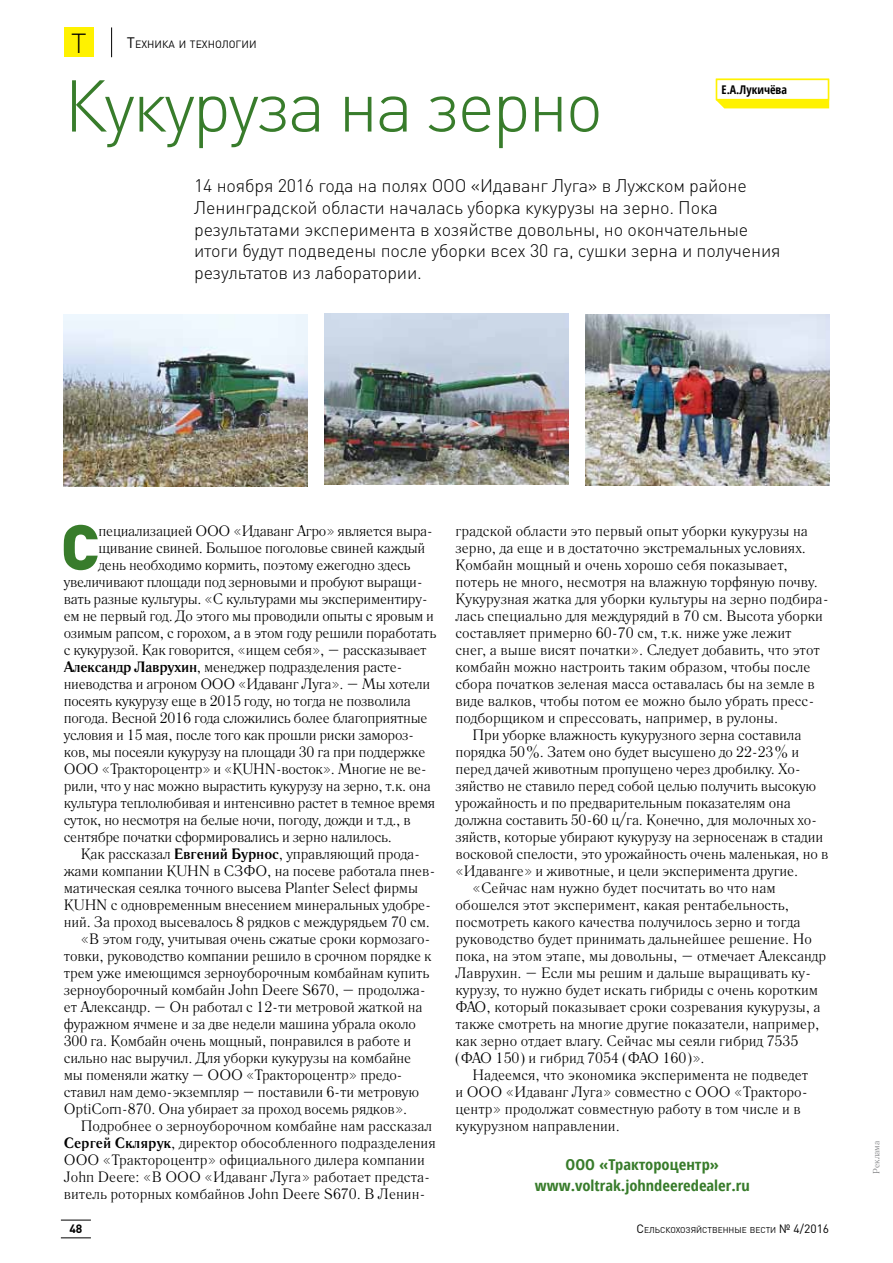
<style>
.page{position:relative;width:893px;height:1263px;background:#fff}
.page>*{position:absolute;margin:0;border:0;box-sizing:border-box;transform-origin:0 0}
.t1{font:300 72px "DIN Pro";letter-spacing:-.04em;color:#387c2b}
.t2{font:900 62.7px "DIN Pro";color:#387c2b}
.t3{font:300 27px "Open Sans";color:#000}
.t4{font:300 18px/21.6px "DIN Pro";letter-spacing:-.01em;color:#000}
.t5{font:15px "Literaturnaya C";letter-spacing:-.01em;color:#000}
.t6{font:700 condensed 15px "Open Sans";color:#387c2b;scale:1.1 1}
.t7{font:700 condensed 12px "Open Sans";color:#000}
.t8{font:700 12px "DIN Pro";color:#000}
.t9{font:10.5px "DIN Pro";color:#000}
.t10{font:9px "Literaturnaya C";color:#77787b}
.t11{font:8.4px "DIN Pro";color:#000}
.s1{font-size:15px}
.s2{font-weight:700}
.s3{font-size:12px}
</style>
<div class="page">
<div style="left:64px;top:27px;width:30px;height:30px;background:#fff200"></div>
<hr style="left:111px;top:27px;width:1px;height:30px;background:#000">
<hr style="left:61px;top:1220px;width:30px;height:1px;background:#000">
<hr style="left:61px;top:1237px;width:30px;height:1px;background:#000">
<svg style="left:716px;top:100px;width:113px;height:8px"></svg>
<div style="left:716px;top:79px;width:113px;height:21px;border:2px solid #fff200"></div>
<img style="left:64px;top:314px;width:244px;height:172px">
<img style="left:585px;top:315px;width:244px;height:171px">
<img style="left:325px;top:313px;width:243px;height:172px">
<h3 class="t3" style="left:72px;top:24px;width:16px">Т</h3>
<p class="t9" style="left:112px;top:37px;width:111px"><span class="s1">Т</span>ехника и техноло</p>
<p class="t9" style="left:236px;top:37px;width:23px">гии</p>
<h1 class="t1" style="left:64px;top:57px;width:541px">Кукуруза на зерно</h1>
<p class="t4" style="left:194px;top:174px;width:588px">14 ноября 2016 года на полях ООО «Идаванг Луга» в Лужском районе Ленинградской области началась уборка кукурузы на зерно. Пока результатами эксперимента в хозяйстве довольны, но окончательные итоги будут подведены после уборки всех 30 га, сушки зерна и получения результатов из лаборатории.</p>
<p class="t7" style="left:722px;top:82px;width:67px">Е.А.Лукичёва</p>
<h2 class="t2" style="left:61px;top:504px;width:40px">С</h2>
<p class="t5" style="left:99px;top:522px;width:336px">пециализацией ООО «Идаванг Агро» является выра-</p>
<p class="t5" style="left:99px;top:539px;width:328px">щивание свиней. Большое поголовье свиней каждый</p>
<p class="t5" style="left:99px;top:556px;width:313px">день необходимо кормить, поэтому ежегодно здесь</p>
<p class="t5" style="left:64px;top:573px;width:360px">увеличивают площади под зерновыми и пробуют выращи-</p>
<p class="t5" style="left:64px;top:590px;width:366px">вать разные культуры. «С культурами мы экспериментиру-</p>
<p class="t5" style="left:64px;top:607px;width:372px">ем не первый год. До этого мы проводили опыты с яровым и</p>
<p class="t5" style="left:64px;top:624px;width:374px">озимым рапсом, с горохом, а в этом году решили поработать</p>
<p class="t5" style="left:64px;top:641px;width:364px">с кукурузой. Как говорится, «ищем себя», – рассказывает</p>
<p class="t5" style="left:64px;top:658px;width:340px"><span class="s2">Александр Лаврухин</span>, менеджер подразделения расте-</p>
<p class="t5" style="left:64px;top:675px;width:368px">ниеводства и агроном ООО «Идаванг Луга». – Мы хотели</p>
<p class="t5" style="left:64px;top:692px;width:349px">посеять кукурузу еще в 2015 году, но тогда не позволила</p>
<p class="t5" style="left:64px;top:709px;width:365px">погода. Весной 2016 года сложились более благоприятные</p>
<p class="t5" style="left:64px;top:726px;width:352px">условия и 15 мая, после того как прошли риски замороз-</p>
<p class="t5" style="left:64px;top:743px;width:363px">ков, мы посеяли кукурузу на площади 30 га при поддержке</p>
<p class="t5" style="left:64px;top:760px;width:365px">ООО «Трактороцентр» и «KUHN-восток». Многие не ве-</p>
<p class="t5" style="left:64px;top:777px;width:369px">рили, что у нас можно вырастить кукурузу на зерно, т.к. она</p>
<p class="t5" style="left:64px;top:794px;width:373px">культура теплолюбивая и интенсивно растет в темное время</p>
<p class="t5" style="left:64px;top:811px;width:349px">суток, но несмотря на белые ночи, погоду, дожди и т.д., в</p>
<p class="t5" style="left:64px;top:828px;width:330px">сентябре початки сформировались и зерно налилось.</p>
<p class="t5" style="left:81px;top:845px;width:341px">Как рассказал <span class="s2">Евгений Бурнос</span>, управляющий прода-</p>
<p class="t5" style="left:64px;top:862px;width:373px">жами компании KUHN в СЗФО, на посеве работала пнев-</p>
<p class="t5" style="left:64px;top:879px;width:356px">матическая сеялка точного высева Planter Select фирмы</p>
<p class="t5" style="left:64px;top:896px;width:369px">KUHN с одновременным внесением минеральных удобре-</p>
<p class="t5" style="left:64px;top:913px;width:368px">ний. За проход высевалось 8 рядков с междурядьем 70 см.</p>
<p class="t5" style="left:81px;top:930px;width:351px">«В этом году, учитывая очень сжатые сроки кормозаго-</p>
<p class="t5" style="left:64px;top:947px;width:369px">товки, руководство компании решило в срочном порядке к</p>
<p class="t5" style="left:64px;top:964px;width:367px">трем уже имеющимся зерноуборочным комбайнам купить</p>
<p class="t5" style="left:64px;top:981px;width:364px">зерноуборочный комбайн John Deere S670, – продолжа-</p>
<p class="t5" style="left:64px;top:998px;width:360px">ет Александр. – Он работал с 12-ти метровой жаткой на</p>
<p class="t5" style="left:64px;top:1015px;width:354px">фуражном ячмене и за две недели машина убрала около</p>
<p class="t5" style="left:64px;top:1032px;width:349px">300 га. Комбайн очень мощный, понравился в работе и</p>
<p class="t5" style="left:64px;top:1049px;width:349px">сильно нас выручил. Для уборки кукурузы на комбайне</p>
<p class="t5" style="left:64px;top:1066px;width:340px">мы поменяли жатку – ООО «Трактороцентр» предо-</p>
<p class="t5" style="left:64px;top:1083px;width:357px">ставил нам демо-экземпляр – поставили 6-ти метровую</p>
<p class="t5" style="left:64px;top:1100px;width:345px">OptiCorn-870. Она убирает за проход восемь рядков».</p>
<p class="t5" style="left:81px;top:1117px;width:353px">Подробнее о зерноуборочном комбайне нам рассказал</p>
<p class="t5" style="left:64px;top:1134px;width:373px"><span class="s2">Сергей Склярук</span>, директор обособленного подразделения</p>
<p class="t5" style="left:64px;top:1151px;width:363px">ООО «Трактороцентр» официального дилера компании</p>
<p class="t5" style="left:64px;top:1169px;width:368px">John Deere: «В ООО «Идаванг Луга» работает предста-</p>
<p class="t5" style="left:64px;top:1186px;width:363px">витель роторных комбайнов John Deere S670. В Ленин-</p>
<p class="t5" style="left:455px;top:522px;width:354px">градской области это первый опыт уборки кукурузы на</p>
<p class="t5" style="left:455px;top:539px;width:352px">зерно, да еще и в достаточно экстремальных условиях.</p>
<p class="t5" style="left:455px;top:556px;width:334px">Комбайн мощный и очень хорошо себя показывает,</p>
<p class="t5" style="left:455px;top:573px;width:364px">потерь не много, несмотря на влажную торфяную почву.</p>
<p class="t5" style="left:455px;top:590px;width:375px">Кукурузная жатка для уборки культуры на зерно подбира-</p>
<p class="t5" style="left:455px;top:607px;width:369px">лась специально для междурядий в 70 см. Высота уборки</p>
<p class="t5" style="left:455px;top:624px;width:338px">составляет примерно 60-70 см, т.к. ниже уже лежит</p>
<p class="t5" style="left:455px;top:641px;width:366px">снег, а выше висят початки». Следует добавить, что этот</p>
<p class="t5" style="left:455px;top:658px;width:357px">комбайн можно настроить таким образом, чтобы после</p>
<p class="t5" style="left:455px;top:675px;width:361px">сбора початков зеленая масса оставалась бы на земле в</p>
<p class="t5" style="left:455px;top:692px;width:360px">виде валков, чтобы потом ее можно было убрать пресс-</p>
<p class="t5" style="left:455px;top:709px;width:324px">подборщиком и спрессовать, например, в рулоны.</p>
<p class="t5" style="left:472px;top:726px;width:330px">При уборке влажность кукурузного зерна составила</p>
<p class="t5" style="left:455px;top:743px;width:345px">порядка 50%. Затем оно будет высушено до 22-23% и</p>
<p class="t5" style="left:455px;top:760px;width:347px">перед дачей животным пропущено через дробилку. Хо-</p>
<p class="t5" style="left:455px;top:777px;width:362px">зяйство не ставило перед собой целью получить высокую</p>
<p class="t5" style="left:455px;top:794px;width:337px">урожайность и по предварительным показателям она</p>
<p class="t5" style="left:455px;top:811px;width:363px">должна составить 50-60 ц/га. Конечно, для молочных хо-</p>
<p class="t5" style="left:455px;top:828px;width:369px">зяйств, которые убирают кукурузу на зерносенаж в стадии</p>
<p class="t5" style="left:455px;top:845px;width:374px">восковой спелости, это урожайность очень маленькая, но в</p>
<p class="t5" style="left:455px;top:862px;width:344px">«Идаванге» и животные, и цели эксперимента другие.</p>
<p class="t5" style="left:472px;top:879px;width:305px">«Сейчас нам нужно будет посчитать во что нам</p>
<p class="t5" style="left:455px;top:896px;width:335px">обошелся этот эксперимент, какая рентабельность,</p>
<p class="t5" style="left:455px;top:913px;width:346px">посмотреть какого качества получилось зерно и тогда</p>
<p class="t5" style="left:455px;top:930px;width:358px">руководство будет принимать дальнейшее решение. Но</p>
<p class="t5" style="left:455px;top:947px;width:372px">пока, на этом этапе, мы довольны, – отмечает Александр</p>
<p class="t5" style="left:455px;top:964px;width:357px">Лаврухин. – Если мы решим и дальше выращивать ку-</p>
<p class="t5" style="left:455px;top:981px;width:364px">курузу, то нужно будет искать гибриды с очень коротким</p>
<p class="t5" style="left:455px;top:998px;width:367px">ФАО, который показывает сроки созревания кукурузы, а</p>
<p class="t5" style="left:455px;top:1016px;width:365px">также смотреть на многие другие показатели, например,</p>
<p class="t5" style="left:455px;top:1033px;width:344px">как зерно отдает влагу. Сейчас мы сеяли гибрид 7535</p>
<p class="t5" style="left:455px;top:1050px;width:251px">(ФАО 150) и гибрид 7054 (ФАО 160)».</p>
<p class="t5" style="left:472px;top:1067px;width:337px">Надеемся, что экономика эксперимента не подведет</p>
<p class="t5" style="left:455px;top:1084px;width:354px">и ООО «Идаванг Луга» совместно с ООО «Тракторо-</p>
<p class="t5" style="left:455px;top:1101px;width:347px">центр» продолжат совместную работу в том числе и в</p>
<p class="t5" style="left:455px;top:1118px;width:166px">кукурузном направлении.</p>
<p class="t6" style="left:566px;top:1156px;width:141px">ООО «Трактороцентр»</p>
<p class="t6" style="left:535px;top:1177px;width:197px">www.voltrak.johndeeredealer.ru</p>
<p class="t8" style="left:69px;top:1221px;width:15px">48</p>
<p class="t11" style="left:636px;top:1224px;width:194px"><span class="s3">С</span>ельскохозяйственные вести <span class="s3">№ 4/2016</span></p>
<p class="t10" style="left:871px;top:1174px;width:35px;rotate:-90deg">Реклама</p>
</div>
